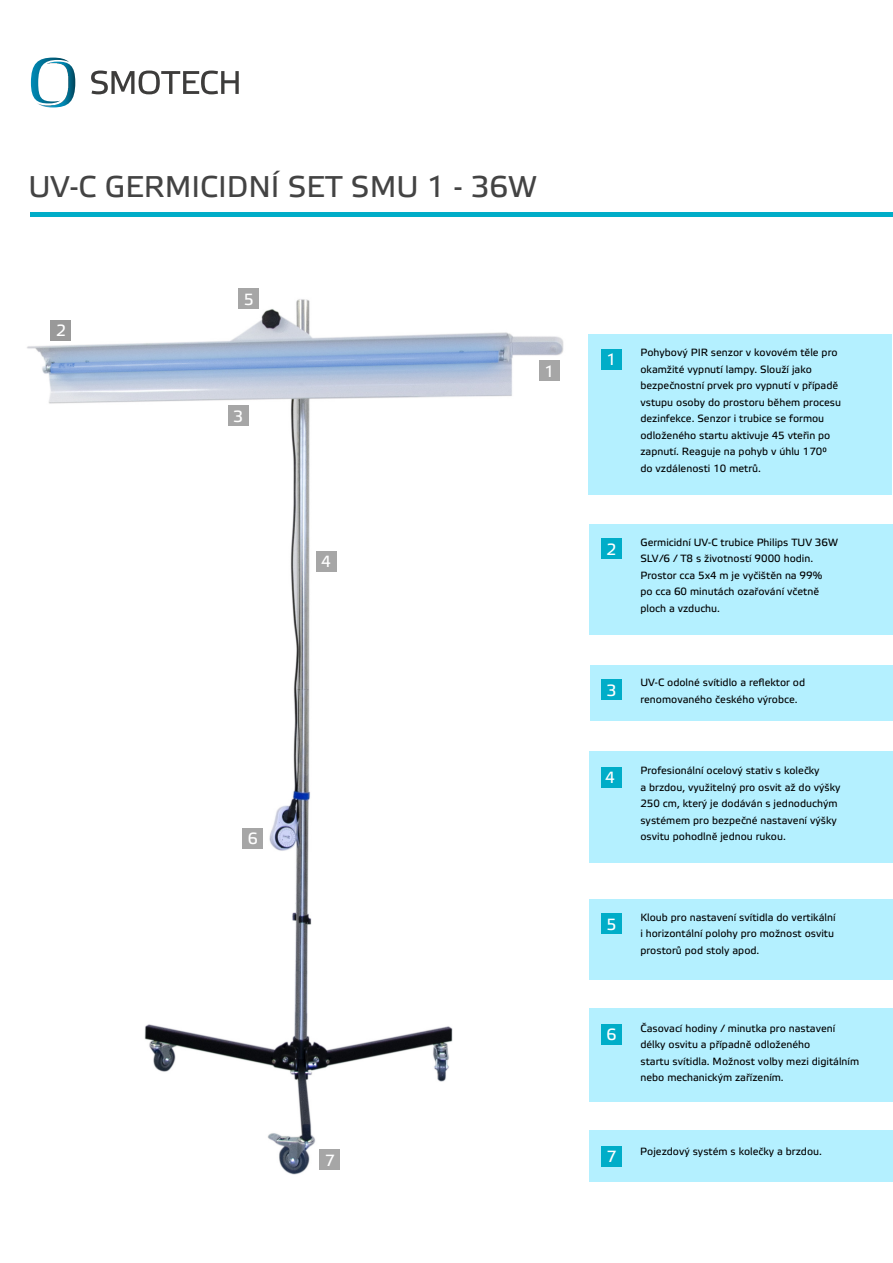
<style>
.page{position:relative;width:893px;height:1263px;background:#fff}
.page>*{position:absolute;margin:0;border:0;box-sizing:border-box;transform-origin:0 0}
.t1{font:30px "Etelka Text Pro";color:#434343}
.t2{font:16.2px "Etelka Text Pro";color:#fff}
.t3{font:10.5px/16.5px "Etelka Text Pro";color:#000}
</style>
<div class="page">
<div style="left:588px;top:334px;width:304px;height:161px;background:#b4f0ff"></div>
<div style="left:589px;top:524px;width:304px;height:111px;background:#b4f0ff"></div>
<div style="left:589px;top:751px;width:304px;height:112px;background:#b4f0ff"></div>
<div style="left:589px;top:899px;width:304px;height:80px;background:#b4f0ff"></div>
<div style="left:589px;top:1008px;width:304px;height:93px;background:#b4f0ff"></div>
<div style="left:589px;top:1130px;width:304px;height:52px;background:#b4f0ff"></div>
<div style="left:590px;top:665px;width:303px;height:55px;background:#b4f0ff"></div>
<img style="left:27px;top:299px;width:537px;height:876px">
<div style="left:601px;top:1024px;width:21px;height:20px;background:#00adc8"></div>
<div style="left:601px;top:1146px;width:21px;height:21px;background:#00adc8"></div>
<div style="left:601px;top:349px;width:21px;height:20px;background:#00adc8"></div>
<div style="left:539px;top:360px;width:21px;height:21px;background:#a6a6a6"></div>
<div style="left:601px;top:767px;width:21px;height:20px;background:#00adc8"></div>
<div style="left:601px;top:538px;width:21px;height:21px;background:#00adc8"></div>
<div style="left:601px;top:679px;width:21px;height:21px;background:#00adc8"></div>
<div style="left:601px;top:913px;width:21px;height:21px;background:#00adc8"></div>
<div style="left:50px;top:320px;width:21px;height:21px;background:#999"></div>
<div style="left:228px;top:405px;width:20px;height:21px;background:#a6a6a6"></div>
<div style="left:242px;top:828px;width:21px;height:21px;background:#a6a6a6"></div>
<div style="left:319px;top:1149px;width:21px;height:21px;background:#a6a6a6"></div>
<div style="left:238px;top:288px;width:21px;height:21px;background:#a6a6a6"></div>
<div style="left:316px;top:551px;width:21px;height:21px;background:#a6a6a6"></div>
<svg style="left:91px;top:71px;width:148px;height:23px"></svg>
<img style="left:37px;top:64px;width:38px;height:43px">
<svg style="left:31px;top:58px;width:38px;height:45px"></svg>
<div style="left:30px;top:212px;width:863px;height:5px;background:#00adc8"></div>
<h1 class="t1" style="left:28px;top:170px;width:510px">UV-C GERMICIDNÍ SET SMU 1 - 36W</h1>
<h2 class="t2" style="left:56px;top:322px;width:11px">2</h2>
<h2 class="t2" style="left:244px;top:290px;width:11px">5</h2>
<h2 class="t2" style="left:233px;top:407px;width:11px">3</h2>
<h2 class="t2" style="left:544px;top:363px;width:11px">1</h2>
<h2 class="t2" style="left:321px;top:553px;width:11px">4</h2>
<h2 class="t2" style="left:248px;top:830px;width:11px">6</h2>
<h2 class="t2" style="left:325px;top:1151px;width:11px">7</h2>
<h2 class="t2" style="left:607px;top:351px;width:11px">1</h2>
<p class="t3" style="left:640px;top:345px;width:202px">Pohybový PIR senzor v kovovém těle pro okamžité vypnutí lampy. Slouží jako bezpečnostní prvek pro vypnutí v případě vstupu osoby do prostoru během procesu dezinfekce. Senzor i trubice se formou odloženého startu aktivuje 45 vteřin po zapnutí. Reaguje na pohyb v úhlu 170° do vzdálenosti 10 metrů.</p>
<h2 class="t2" style="left:607px;top:540px;width:11px">2</h2>
<p class="t3" style="left:640px;top:535px;width:199px">Germicidní UV-C trubice Philips TUV 36W<br>SLV/6 / T8 s životností 9000 hodin.<br>Prostor cca 5x4 m je vyčištěn na 99%<br>po cca 60 minutách ozařování včetně ploch a vzduchu.</p>
<h2 class="t2" style="left:607px;top:681px;width:11px">3</h2>
<h2 class="t2" style="left:605px;top:769px;width:11px">4</h2>
<p class="t3" style="left:640px;top:675px;width:166px">UV-C odolné svítidlo a reflektor od renomovaného českého výrobce.</p>
<p class="t3" style="left:640px;top:763px;width:201px">Profesionální ocelový stativ s kolečky<br>a brzdou, využitelný pro osvit až do výšky 250 cm, který je dodáván s jednoduchým systémem pro bezpečné nastavení výšky osvitu pohodlně jednou rukou.</p>
<h2 class="t2" style="left:607px;top:915px;width:11px">5</h2>
<p class="t3" style="left:640px;top:909px;width:197px">Kloub pro nastavení svítidla do vertikální i horizontální polohy pro možnost osvitu prostorů pod stoly apod.</p>
<h2 class="t2" style="left:607px;top:1026px;width:11px">6</h2>
<p class="t3" style="left:640px;top:1020px;width:220px">Časovací hodiny / minutka pro nastavení délky osvitu a případně odloženého<br>startu svítidla. Možnost volby mezi digitálním nebo mechanickým zařízením.</p>
<h2 class="t2" style="left:607px;top:1148px;width:11px">7</h2>
<p class="t3" style="left:640px;top:1143px;width:183px">Pojezdový systém s kolečky a brzdou.</p>
</div>
